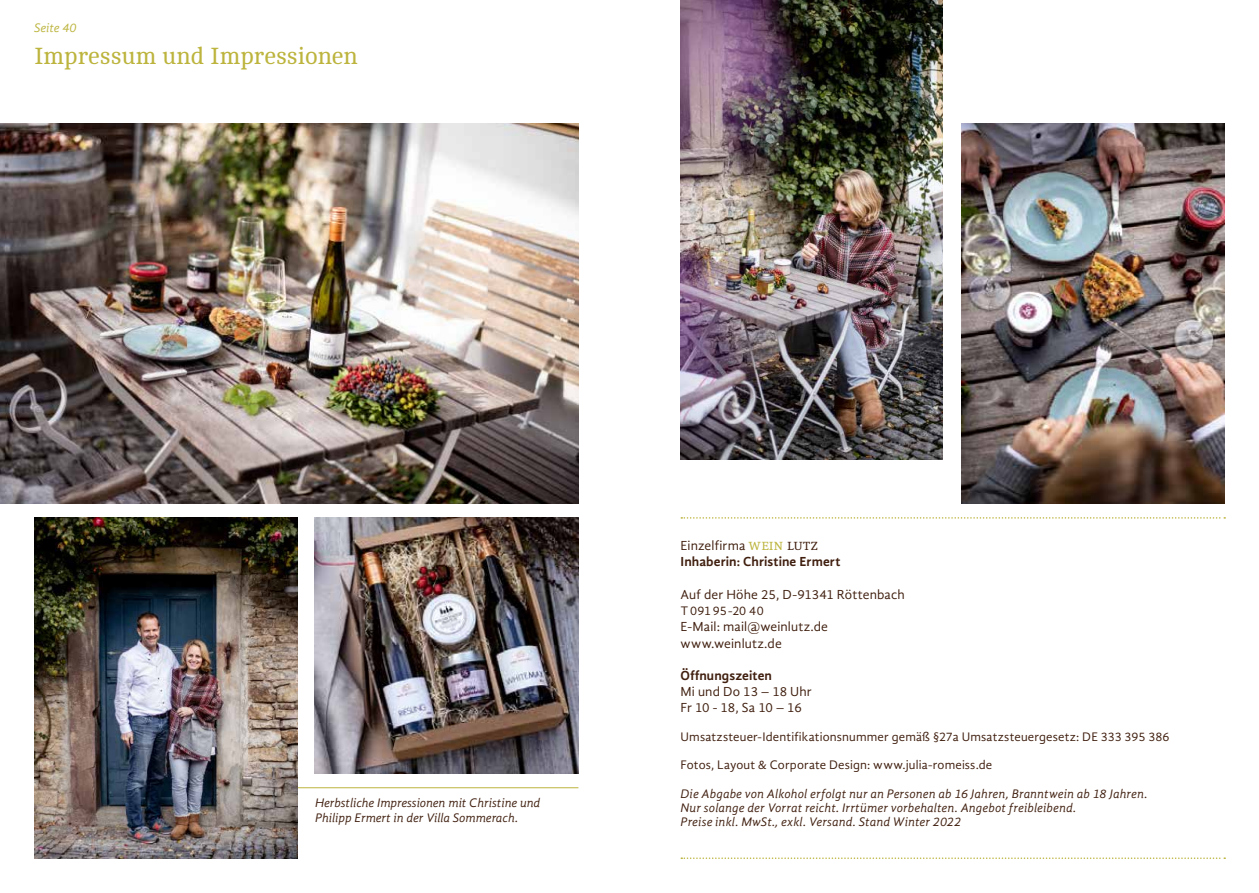
<style>
.page{position:relative;width:1259px;height:893px;background:#fff}
.page>*{position:absolute;margin:0;border:0;box-sizing:border-box;transform-origin:0 0}
.t1{font:24px "Cambo";color:#bcb43d}
.t2{font:13.5px/16.2px "Gandhi Sans";letter-spacing:.01em;color:#401f0f}
.t3{font:700 13.5px/16.2px "Gandhi Sans";letter-spacing:.005em;color:#401f0f}
.t4{font:italic 12.75px/14.2px "Gandhi Sans";letter-spacing:.005em;color:#401f0f}
.t5{font:12.75px "Gandhi Sans";letter-spacing:.015em;color:#401f0f}
.t6{font:italic 12.75px "Gandhi Sans";color:#bcb43d}
.s1{font-weight:400}
.s2{font-family:"Cambo";font-weight:400;font-size:12.15px;color:#bcb43d}
.s3{font-family:"Cambo";font-weight:400;font-size:12.15px}
</style>
<div class="page">
<img style="left:0;top:123px;width:578px;height:380px">
<img style="left:315px;top:517px;width:263px;height:257px">
<img style="left:680px;top:0;width:263px;height:460px">
<hr style="left:251px;top:787px;width:327px;height:1px;background:#bcb43d">
<svg style="left:681px;top:517px;width:544px;height:2px"></svg>
<svg style="left:681px;top:857px;width:544px;height:2px"></svg>
<img style="left:961px;top:123px;width:264px;height:380px">
<img style="left:34px;top:517px;width:264px;height:342px">
<p class="t6" style="left:34px;top:21px;width:44px">Seite 40</p>
<h1 class="t1" style="left:34px;top:43px;width:325px">Impressum und Impressionen</h1>
<p class="t4" style="left:315px;top:795px;width:227px;line-height:15.3px">Herbstliche Impressionen mit Christine und<br>Philipp Ermert in der Villa Sommerach.</p>
<p class="t3" style="left:680px;top:537px;width:161px"><span class="s1">Einzelfirma</span> <span class="s2">WEIN</span> <span class="s3">LUTZ<br></span>Inhaberin: Christine Ermert</p>
<p class="t2" style="left:680px;top:586px;width:226px">Auf der Höhe 25, D-91341 Röttenbach</p>
<p class="t5" style="left:680px;top:604px;width:85px">T09195-20 40</p>
<p class="t2" style="left:680px;top:619px;width:149px">E-Mail: mail@weinlutz.de www.weinlutz.de</p>
<p class="t3" style="left:680px;top:667px;width:93px">Öffnungszeiten</p>
<p class="t2" style="left:680px;top:684px;width:133px">Mi und Do 13 – 18 Uhr<br>Fr 10 - 18, Sa 10 – 16</p>
<p class="t5" style="left:680px;top:729px;width:490px">Umsatzsteuer-Identifikationsnummer gemäß §27a Umsatzsteuergesetz: DE 333 395 386</p>
<p class="t5" style="left:680px;top:758px;width:313px">Fotos, Layout &amp; Corporate Design: www.julia-romeiss.de</p>
<p class="t4" style="left:680px;top:786px;width:468px">Die Abgabe von Alkohol erfolgt nur an Personen ab 16 Jahren, Branntwein ab 18 Jahren.<br>Nur solange der Vorrat reicht. Irrtümer vorbehalten. Angebot freibleibend.<br>Preise inkl. MwSt., exkl. Versand. Stand Winter 2022</p>
</div>
